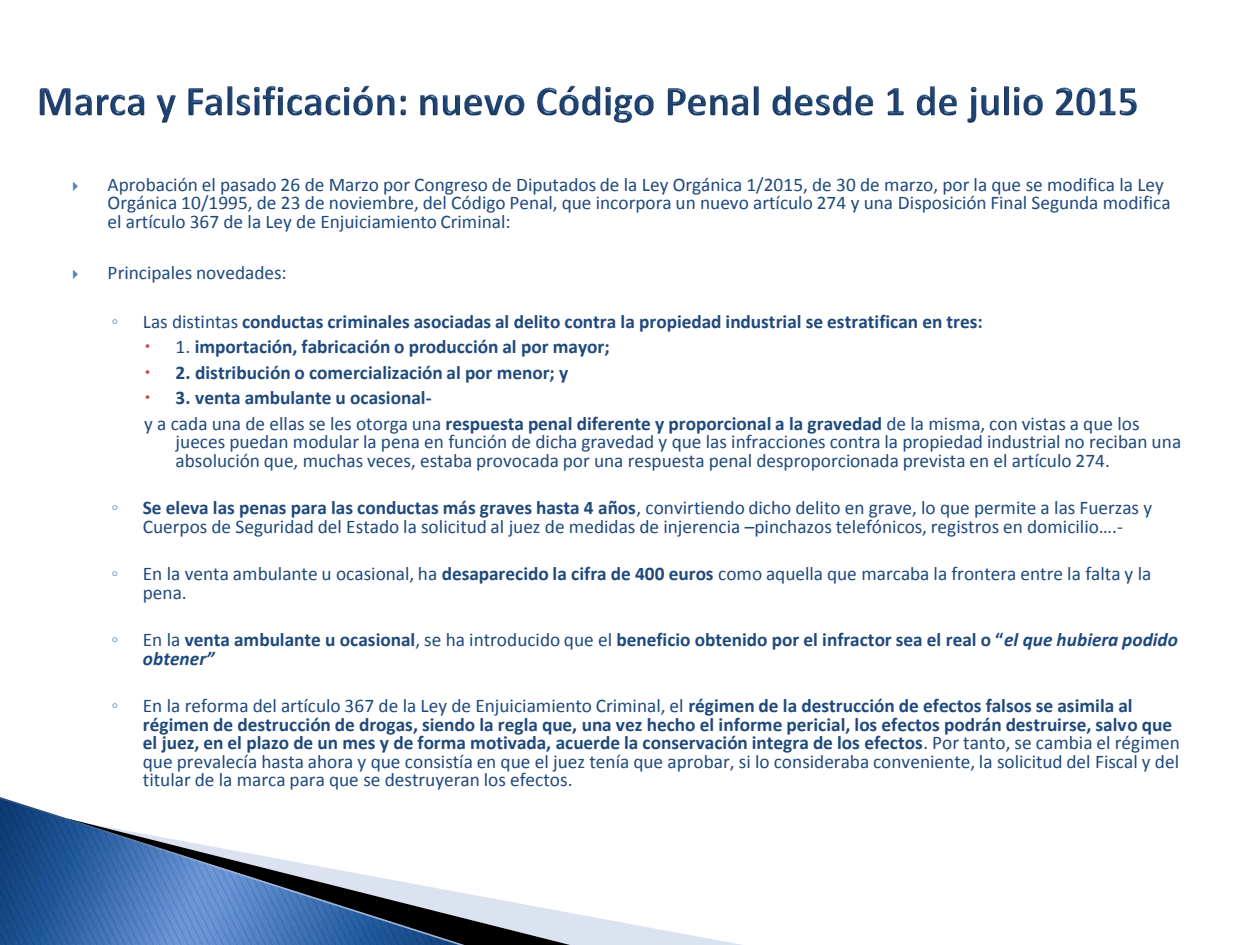
<style>
.page{position:relative;width:1260px;height:945px;background:#fff}
.page>*{position:absolute;margin:0;border:0;box-sizing:border-box;transform-origin:0 0}
.t1{font:700 19.43px "Calibri";color:#1f497d}
.t2{font:19.25px/18.6px "Calibri";color:#1f497d}
.t3{font:700 19.25px/18.6px "Calibri";color:#1f497d}
.t4{font:19.25px "Verdana";color:#4f81bd}
.s1{font-weight:400}
.s2{font-weight:700}
.s3{font-style:italic}
</style>
<div class="page">
<svg style="left:575px;top:914px;width:167px;height:31px;fill:#e3e9f3"></svg>
<svg style="left:468px;top:894px;width:107px;height:51px;fill:#dbe3f0"></svg>
<svg style="left:0;top:797px;width:468px;height:148px"></svg>
<img style="left:40px;top:85px;width:1097px;height:37px">
<p class="t2" style="left:108px;top:177px;width:1065px">Aprobación el pasado 26 de Marzo por Congreso de Diputados de la Ley Orgánica 1/2015, de 30 de marzo, por la que se modifica la Ley<br>Orgánica 10/1995, de 23 de noviembre, del Código Penal, que incorpora un nuevo artículo 274 y una Disposición Final Segunda modifica el artículo 367 de la Ley de Enjuiciamiento Criminal:</p>
<p class="t2" style="left:108px;top:265px;width:181px">Principales novedades:</p>
<p class="t4" style="left:111px;top:308px;width:8px">◦</p>
<p class="t3" style="left:143px;top:314px;width:841px"><span class="s1">Las distintas</span> conductas criminales asociadas al delito contra la propiedad industrial se estratifican en tres:</p>
<p class="t1" style="left:176px;top:339px;width:436px"><span class="s1">1.</span> importación, fabricación o producción al por mayor;</p>
<p class="t3" style="left:176px;top:365px;width:394px">2. distribución o comercialización al por menor; y</p>
<p class="t3" style="left:176px;top:390px;width:258px">3. venta ambulante u ocasional-</p>
<p class="t2" style="left:176px;top:416px;width:1007px;text-indent:-32px">y a cada una de ellas se les otorga una <span class="s2">respuesta penal diferente y proporcional a la gravedad</span> de la misma, con vistas a que los jueces puedan modular la pena en función de dicha gravedad y que las infracciones contra la propiedad industrial no reciban una absolución que, muchas veces, estaba provocada por una respuesta penal desproporcionada prevista en el artículo 274.</p>
<p class="t4" style="left:111px;top:495px;width:8px">◦</p>
<p class="t2" style="left:143px;top:500px;width:1011px"><span class="s2">Se eleva las penas para las conductas más graves hasta 4 años</span>, convirtiendo dicho delito en grave, lo que permite a las Fuerzas y<br>Cuerpos de Seguridad del Estado la solicitud al juez de medidas de injerencia –pinchazos telefónicos, registros en domicilio….-</p>
<p class="t4" style="left:111px;top:561px;width:8px">◦</p>
<p class="t2" style="left:143px;top:566px;width:1010px">En la venta ambulante u ocasional, ha <span class="s2">desaparecido la cifra de 400 euros</span> como aquella que marcaba la frontera entre la falta y la pena.</p>
<p class="t4" style="left:111px;top:627px;width:8px">◦</p>
<p class="t3" style="left:143px;top:632px;width:1037px"><span class="s1">En la</span> venta ambulante u ocasional<span class="s1">, se ha introducido que el</span> beneficio obtenido por el infractor sea el real o “<span class="s3">el que hubiera podido obtener”</span></p>
<p class="t4" style="left:111px;top:693px;width:8px">◦</p>
<p class="t2" style="left:143px;top:698px;width:1039px">En la reforma del artículo 367 de la Ley de Enjuiciamiento Criminal, el <span class="s2">régimen de la destrucción de efectos falsos se asimila al régimen de destrucción de drogas, siendo la regla que, una vez hecho el informe pericial, los efectos podrán destruirse, salvo que el juez, en el plazo de un mes y de forma motivada, acuerde la conservación integra de los efectos</span>. Por tanto, se cambia el régimen que prevalecía hasta ahora y que consistía en que el juez tenía que aprobar, si lo consideraba conveniente, la solicitud del Fiscal y del titular de la marca para que se destruyeran los efectos.</p>
</div>
